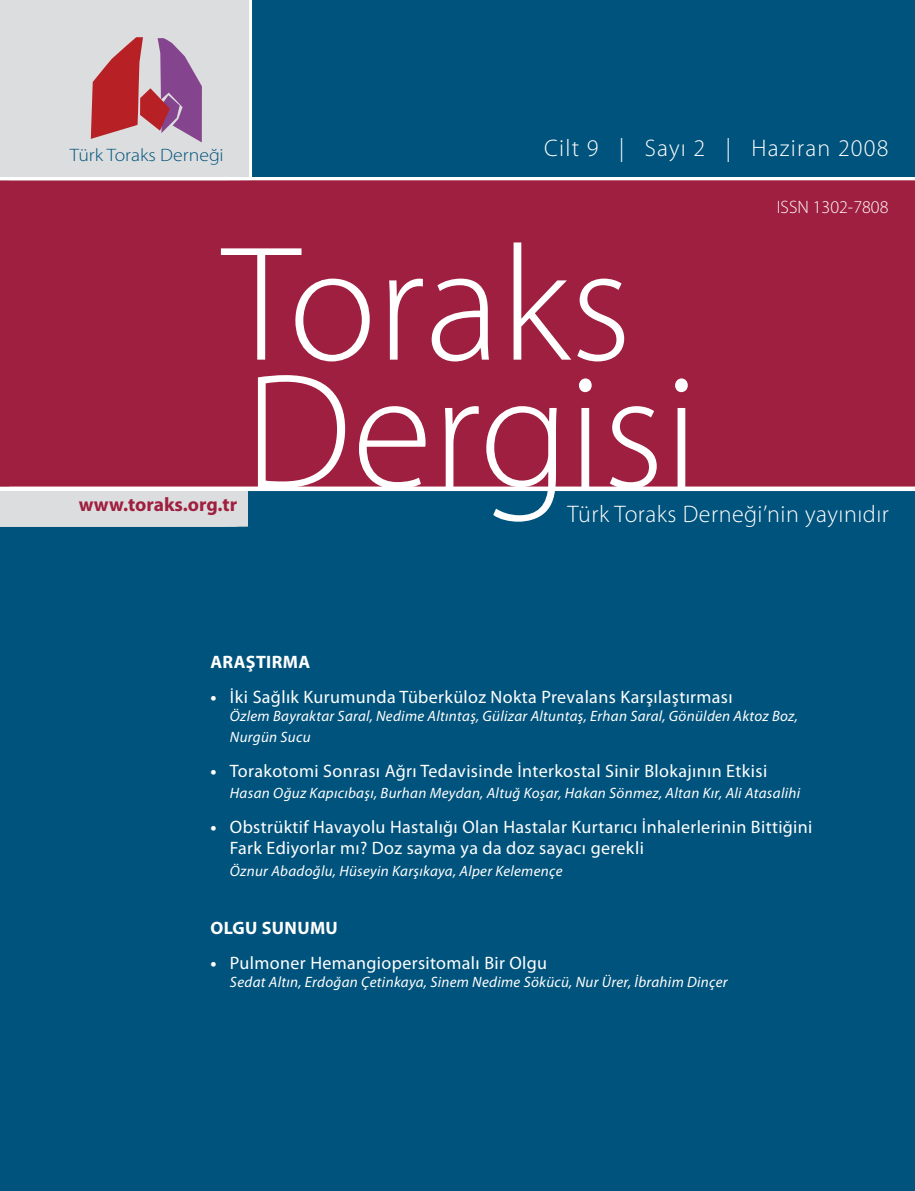
<style>
.page{position:relative;width:915px;height:1191px;background:#fff}
.page>*{position:absolute;margin:0;border:0;box-sizing:border-box;transform-origin:0 0}
.t1{font:300 165px/127.5px "Myriad Pro";color:#fff}
.t2{font:300 24px "Myriad Pro";letter-spacing:.02em;color:#fff}
.t3{font:300 24px "Myriad Pro";letter-spacing:.05em;color:#fff}
.t4{font:700 19.5px "Myriad Pro";color:#9f1f40}
.t5{font:18px/21.6px "Myriad Pro";letter-spacing:.02em;color:#fff}
.t6{font:700 18px "Myriad Pro";letter-spacing:.02em;color:#fff}
.t7{font:300 18px "Myriad Pro";color:#00537c;scale:1.1 1}
.t8{font:300 18px "Myriad Pro";color:#fff}
.t9{font:italic 15px/21.6px "Myriad Pro";letter-spacing:.02em;color:#fff}
.s1{font-weight:700}
</style>
<div class="page">
<div style="left:0;top:491px;width:914px;height:700px;background:#00537c"></div>
<div style="left:0;top:180px;width:914px;height:307px;background:#9f1f40"></div>
<div style="left:252px;top:0;width:662px;height:177px;background:#00537c"></div>
<div style="left:239px;top:0;width:10px;height:177px;background:#dcddde"></div>
<div style="left:0;top:491px;width:248px;height:36px;background:#dcddde"></div>
<svg style="left:0;top:0;width:239px;height:177px;background:#d2bec5"></svg>
<p class="t7" style="left:70px;top:148px;width:141px">Türk Toraks Derneği</p>
<h2 class="t3" style="left:544px;top:138px;width:345px">Cilt 9 | Sayı 2 | Haziran 2008</h2>
<p class="t8" style="left:776px;top:200px;width:113px">ISSN 1302-7808</p>
<h1 class="t1" style="left:223px;top:254px;width:477px">Toraks<br>Dergisi</h1>
<h3 class="t4" style="left:79px;top:496px;width:160px">www.toraks.org.tr</h3>
<h2 class="t2" style="left:567px;top:504px;width:323px">Türk Toraks Derneği’nin yayınıdır</h2>
<p class="t6" style="left:210px;top:655px;width:101px">ARAŞTIRMA</p>
<p class="t5" style="left:210px;top:687px;width:523px"><span class="s1">•</span> İki Sağlık Kurumunda Tüberküloz Nokta Prevalans Karşılaştırması</p>
<p class="t9" style="left:230px;top:706px;width:569px">Özlem Bayraktar Saral, Nedime Altıntaş, Gülizar Altuntaş, Erhan Saral, Gönülden Aktoz Boz,<br>Nurgün Sucu</p>
<p class="t5" style="left:210px;top:761px;width:558px"><span class="s1">•</span> Torakotomi Sonrası Ağrı Tedavisinde İnterkostal Sinir Blokajının Etkisi</p>
<p class="t9" style="left:230px;top:783px;width:571px">Hasan Oğuz Kapıcıbaşı, Burhan Meydan, Altuğ Koşar, Hakan Sönmez, Altan Kır, Ali Atasalihi</p>
<p class="t5" style="left:230px;top:817px;width:583px;text-indent:-19px"><span class="s1">•</span> Obstrüktif Havayolu Hastalığı Olan Hastalar Kurtarıcı İnhalerlerinin Bittiğini<br>Fark Ediyorlar mı? Doz sayma ya da doz sayacı gerekli</p>
<p class="t9" style="left:230px;top:861px;width:334px">Öznur Abadoğlu, Hüseyin Karşıkaya, Alper Kelemençe</p>
<p class="t6" style="left:210px;top:921px;width:129px">OLGU SUNUMU</p>
<p class="t5" style="left:210px;top:953px;width:338px"><span class="s1">•</span> Pulmoner Hemangiopersitomalı Bir Olgu</p>
<p class="t9" style="left:230px;top:972px;width:499px">Sedat Altın, Erdoğan Çetinkaya, Sinem Nedime Sökücü, Nur Ürer, İbrahim Dinçer</p>
</div>
